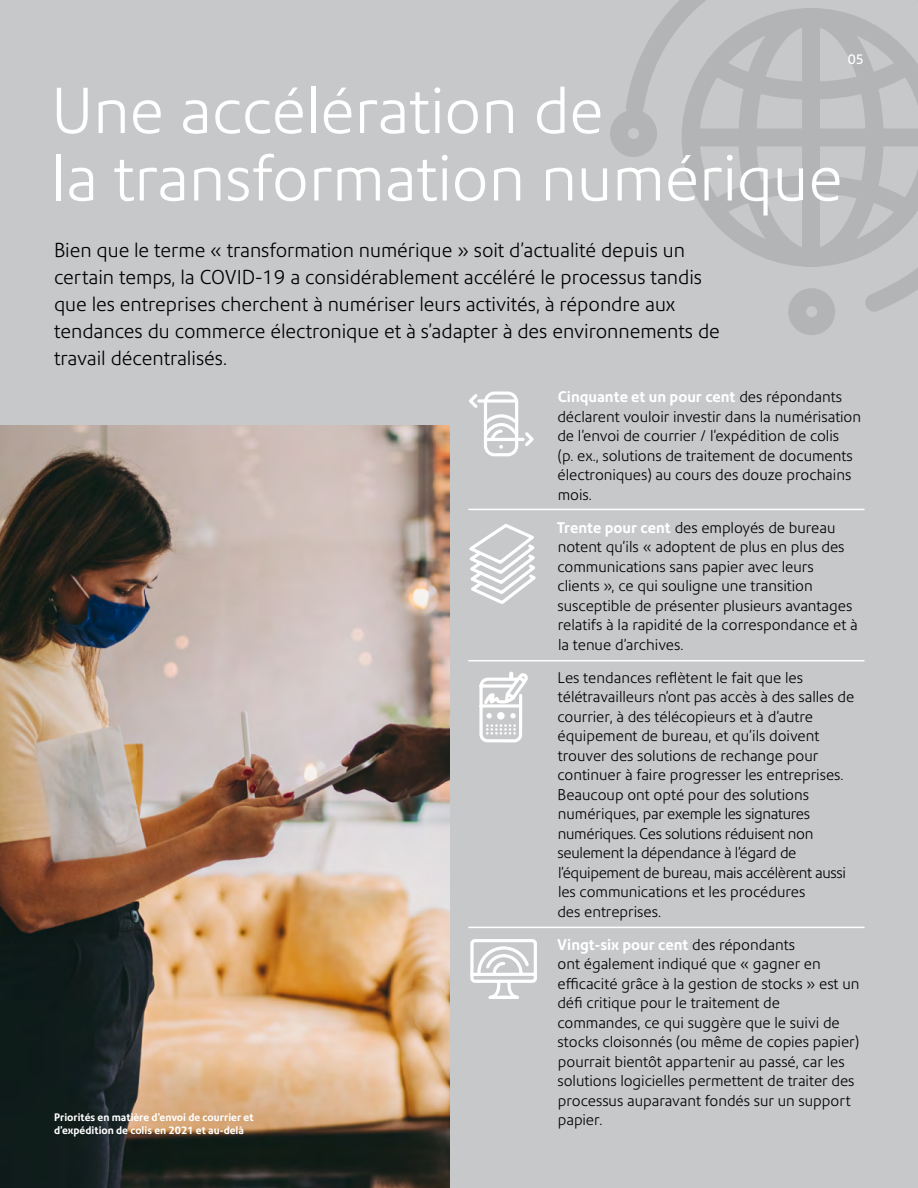
<style>
.page{position:relative;width:918px;height:1188px;background:#c7c8ca}
.page>*{position:absolute;margin:0;border:0;box-sizing:border-box;transform-origin:0 0}
.t1{font:300 63px/67.5px "Precision Sans";color:#fff}
.t2{font:300 19.5px/27px "Precision Sans";color:#000}
.t3{font:300 15px/19.5px "Precision Sans";color:#000}
.t4{font:13.5px "Precision Sans";color:#fff}
.t5{font:700 10.5px/13.5px "Precision Sans";color:#fff}
.s1{font-weight:700;color:#fff}
</style>
<div class="page">
<svg style="left:610px;top:0;width:308px;height:335px"></svg>
<img style="left:0;top:425px;width:449px;height:763px">
<div style="left:484px;top:392px;width:34px;height:64px;border:3px solid #fff;border-radius:9px"></div>
<svg style="left:469px;top:391px;width:65px;height:58px"></svg>
<svg style="left:479px;top:672px;width:49px;height:71px"></svg>
<hr style="left:469px;top:509px;width:395px;height:1px;background:#fff">
<hr style="left:469px;top:660px;width:395px;height:2px;background:#fff">
<hr style="left:469px;top:927px;width:395px;height:1px;background:#fff">
<svg style="left:470px;top:939px;width:67px;height:60px"></svg>
<svg style="left:469px;top:524px;width:67px;height:80px"></svg>
<p class="t4" style="left:848px;top:51px;width:18px">05</p>
<h1 class="t1" style="left:51px;top:77px;width:793px">Une accélération de<br>la transformation numérique</h1>
<p class="t2" style="left:54px;top:237px;width:667px">Bien que le terme « transformation numérique » soit d’actualité depuis un certain temps, la COVID-19 a considérablement accéléré le processus tandis que les entreprises cherchent à numériser leurs activités, à répondre aux tendances du commerce électronique et à s’adapter à des environnements de travail décentralisés.</p>
<p class="t3" style="left:557px;top:387px;width:305px"><span class="s1">Cinquante et un pour cent</span> des répondants déclarent vouloir investir dans la numérisation de l'envoi de courrier / l'expédition de colis<br>(p. ex., solutions de traitement de documents électroniques) au cours des douze prochains mois.</p>
<p class="t3" style="left:557px;top:518px;width:303px"><span class="s1">Trente pour cent</span> des employés de bureau notent qu'ils « adoptent de plus en plus des communications sans papier avec leurs clients », ce qui souligne une transition susceptible de présenter plusieurs avantages relatifs à la rapidité de la correspondance et à la tenue d’archives.</p>
<p class="t3" style="left:557px;top:668px;width:298px">Les tendances reflètent le fait que les télétravailleurs n'ont pas accès à des salles de courrier, à des télécopieurs et à d'autre équipement de bureau, et qu'ils doivent trouver des solutions de rechange pour continuer à faire progresser les entreprises.<br>Beaucoup ont opté pour des solutions numériques, par exemple les signatures numériques. Ces solutions réduisent non seulement la dépendance à l’égard de l’équipement de bureau, mais accélèrent aussi les communications et les procédures<br>des entreprises.</p>
<p class="t3" style="left:557px;top:935px;width:304px"><span class="s1">Vingt-six pour cent</span> des répondants<br>ont également indiqué que « gagner en efficacité grâce à la gestion de stocks » est un défi critique pour le traitement de commandes, ce qui suggère que le suivi de stocks cloisonnés (ou même de copies papier) pourrait bientôt appartenir au passé, car les solutions logicielles permettent de traiter des processus auparavant fondés sur un support papier.</p>
<p class="t5" style="left:54px;top:1110px;width:201px">Priorités en matière d’envoi de courrier et d’expédition de colis en 2021 et au-delà</p>
</div>
